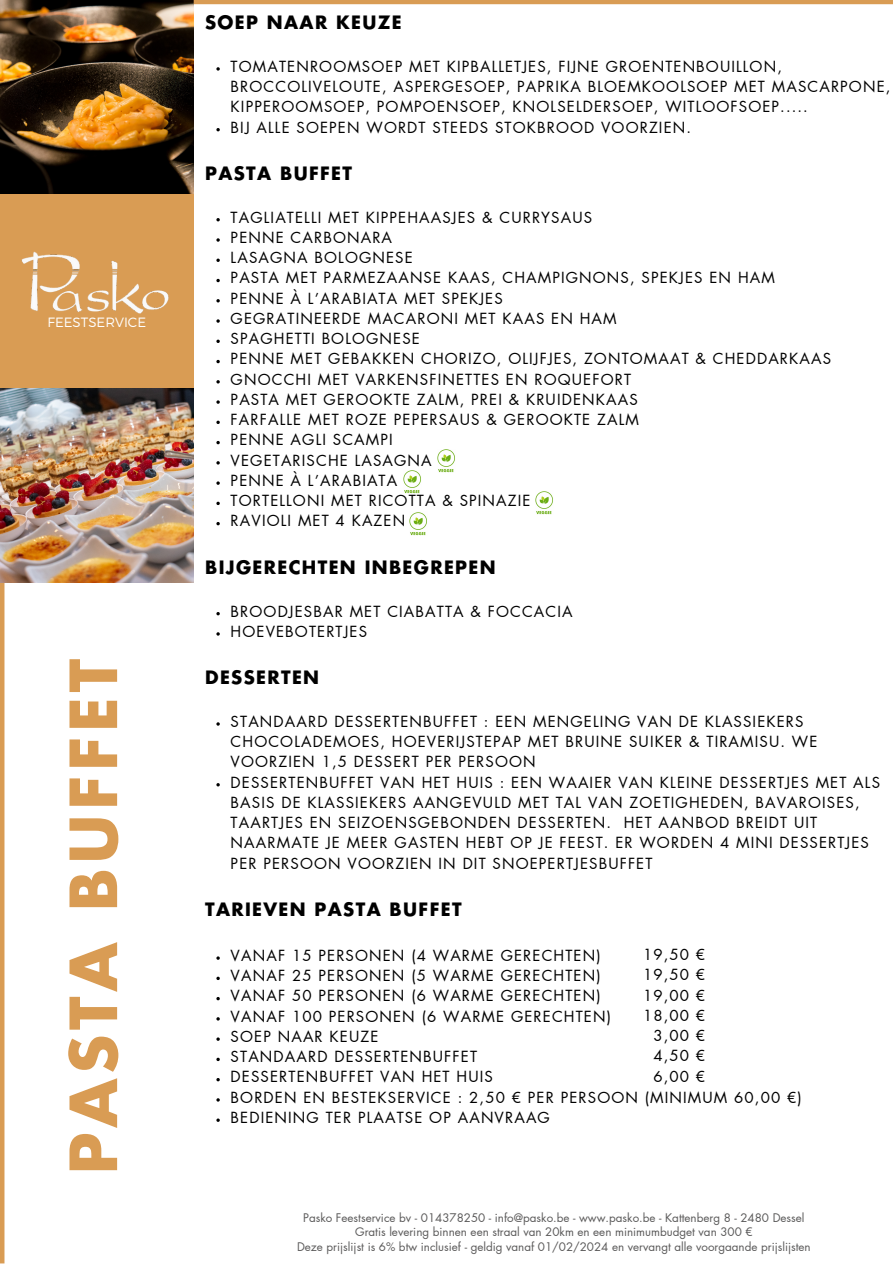
<style>
.page{position:relative;width:893px;height:1264px;background:#fff}
.page>*{position:absolute;margin:0;border:0;box-sizing:border-box;transform-origin:0 0}
.t1{font:700 63.15px "Futura LT Pro";letter-spacing:.075em;color:#d99c54}
.t2{font:700 18px "Futura LT Pro";letter-spacing:.075em;color:#000}
.t3{font:15px/20.2px "Futura LT Pro";letter-spacing:.075em;color:#000}
.t4{font:300 13.5px "Montserrat";color:#fff}
.t5{font:11.55px/14.5px "Futura LT Pro";color:#5b5a5a;text-align:center}
</style>
<div class="page">
<div style="left:0;top:194px;width:194px;height:195px;background:#d99c54"></div>
<img style="left:0;top:0;width:194px;height:194px">
<hr style="left:0;top:582px;width:4px;height:681px;background:#d99c54">
<hr style="left:194px;top:0;width:698px;height:4px;background:#d99c54">
<img style="left:0;top:389px;width:194px;height:193px">
<img style="left:21px;top:251px;width:148px;height:63px">
<svg style="left:216px;top:67px;width:4px;height:4px"></svg>
<svg style="left:216px;top:128px;width:4px;height:3px"></svg>
<svg style="left:216px;top:218px;width:4px;height:3px"></svg>
<svg style="left:216px;top:238px;width:4px;height:4px"></svg>
<svg style="left:216px;top:258px;width:4px;height:4px"></svg>
<svg style="left:216px;top:279px;width:4px;height:3px"></svg>
<svg style="left:216px;top:299px;width:4px;height:3px"></svg>
<svg style="left:216px;top:319px;width:4px;height:4px"></svg>
<svg style="left:216px;top:339px;width:4px;height:4px"></svg>
<svg style="left:216px;top:360px;width:4px;height:3px"></svg>
<svg style="left:216px;top:380px;width:4px;height:3px"></svg>
<svg style="left:216px;top:400px;width:4px;height:4px"></svg>
<svg style="left:216px;top:420px;width:4px;height:4px"></svg>
<svg style="left:216px;top:441px;width:4px;height:3px"></svg>
<svg style="left:216px;top:461px;width:4px;height:3px"></svg>
<svg style="left:216px;top:481px;width:4px;height:4px"></svg>
<svg style="left:216px;top:501px;width:4px;height:4px"></svg>
<svg style="left:216px;top:522px;width:4px;height:3px"></svg>
<svg style="left:216px;top:612px;width:4px;height:3px"></svg>
<svg style="left:216px;top:632px;width:4px;height:3px"></svg>
<svg style="left:216px;top:783px;width:4px;height:3px"></svg>
<svg style="left:216px;top:976px;width:4px;height:4px"></svg>
<svg style="left:216px;top:997px;width:4px;height:3px"></svg>
<svg style="left:216px;top:1017px;width:4px;height:3px"></svg>
<svg style="left:216px;top:1057px;width:4px;height:4px"></svg>
<svg style="left:216px;top:1078px;width:4px;height:3px"></svg>
<svg style="left:216px;top:1098px;width:4px;height:3px"></svg>
<img style="left:409px;top:512px;width:18px;height:23px">
<img style="left:403px;top:470px;width:18px;height:23px">
<img style="left:437px;top:449px;width:18px;height:24px">
<img style="left:535px;top:491px;width:18px;height:23px">
<p class="t4" style="left:48px;top:314px;width:100px">FEESTSERVICE</p>
<h1 class="t1" style="left:65px;top:1174px;width:517px;rotate:-90deg">PASTA BUFFET</h1>
<p class="t2" style="left:205px;top:14px;width:198px">SOEP NAAR KEUZE</p>
<p class="t3" style="left:231px;top:57px;width:661px">TOMATENROOMSOEP MET KIPBALLETJES, FIJNE GROENTENBOUILLON, BROCCOLIVELOUTE, ASPERGESOEP, PAPRIKA BLOEMKOOLSOEP MET MASCARPONE, KIPPEROOMSOEP, POMPOENSOEP, KNOLSELDERSOEP, WITLOOFSOEP.....<br>BIJ ALLE SOEPEN WORDT STEEDS STOKBROOD VOORZIEN.</p>
<p class="t2" style="left:205px;top:165px;width:148px">PASTA BUFFET</p>
<p class="t3" style="left:231px;top:207px;width:602px">TAGLIATELLI MET KIPPEHAASJES &amp; CURRYSAUS<br>PENNE CARBONARA<br>LASAGNA BOLOGNESE<br>PASTA MET PARMEZAANSE KAAS, CHAMPIGNONS, SPEKJES EN HAM PENNE À L’ARABIATA MET SPEKJES<br>GEGRATINEERDE MACARONI MET KAAS EN HAM<br>SPAGHETTI BOLOGNESE<br>PENNE MET GEBAKKEN CHORIZO, OLIJFJES, ZONTOMAAT &amp; CHEDDARKAAS GNOCCHI MET VARKENSFINETTES EN ROQUEFORT<br>PASTA MET GEROOKTE ZALM, PREI &amp; KRUIDENKAAS<br>FARFALLE MET ROZE PEPERSAUS &amp; GEROOKTE ZALM<br>PENNE AGLI SCAMPI<br>VEGETARISCHE LASAGNA<br>PENNE À L’ARABIATA<br>TORTELLONI MET RICOTTA &amp; SPINAZIE<br>RAVIOLI MET 4 KAZEN</p>
<p class="t2" style="left:205px;top:559px;width:292px">BIJGERECHTEN INBEGREPEN</p>
<p class="t3" style="left:231px;top:601px;width:343px">BROODJESBAR MET CIABATTA &amp; FOCCACIA<br>HOEVEBOTERTJES</p>
<p class="t2" style="left:205px;top:669px;width:115px">DESSERTEN</p>
<p class="t3" style="left:231px;top:711px;width:650px">STANDAARD DESSERTENBUFFET : EEN MENGELING VAN DE KLASSIEKERS CHOCOLADEMOES, HOEVERIJSTEPAP MET BRUINE SUIKER &amp; TIRAMISU. WE VOORZIEN 1,5 DESSERT PER PERSOON<br>DESSERTENBUFFET VAN HET HUIS : EEN WAAIER VAN KLEINE DESSERTJES MET ALS BASIS DE KLASSIEKERS AANGEVULD MET TAL VAN ZOETIGHEDEN, BAVAROISES, TAARTJES EN SEIZOENSGEBONDEN DESSERTEN. HET AANBOD BREIDT UIT NAARMATE JE MEER GASTEN HEBT OP JE FEEST. ER WORDEN 4 MINI DESSERTJES PER PERSOON VOORZIEN IN DIT SNOEPERTJESBUFFET</p>
<p class="t2" style="left:205px;top:901px;width:258px">TARIEVEN PASTA BUFFET</p>
<p class="t3" style="left:231px;top:945px;width:572px">VANAF 15 PERSONEN (4 WARME GERECHTEN)<br>VANAF 25 PERSONEN (5 WARME GERECHTEN)<br>VANAF 50 PERSONEN (6 WARME GERECHTEN)<br>VANAF 100 PERSONEN (6 WARME GERECHTEN)<br>SOEP NAAR KEUZE<br>STANDAARD DESSERTENBUFFET<br>DESSERTENBUFFET VAN HET HUIS<br>BORDEN EN BESTEKSERVICE : 2,50 € PER PERSOON (MINIMUM 60,00 €)<br>BEDIENING TER PLAATSE OP AANVRAAG</p>
<p class="t3" style="left:643px;top:945px;width:64px;text-align:right">19,50 €<br>19,50 €<br>19,00 €<br>18,00 €<br>3,00 €<br>4,50 €<br>6,00 €</p>
<p class="t5" style="left:297px;top:1210px;width:515px">Pasko Feestservice bv - 014378250 - info@pasko.be - www.pasko.be - Kattenberg 8 - 2480 Dessel<br>Gratis levering binnen een straal van 20km en een minimumbudget van 300 €<br>Deze prijslijst is 6% btw inclusief - geldig vanaf 01/02/2024 en vervangt alle voorgaande prijslijsten</p>
</div>
